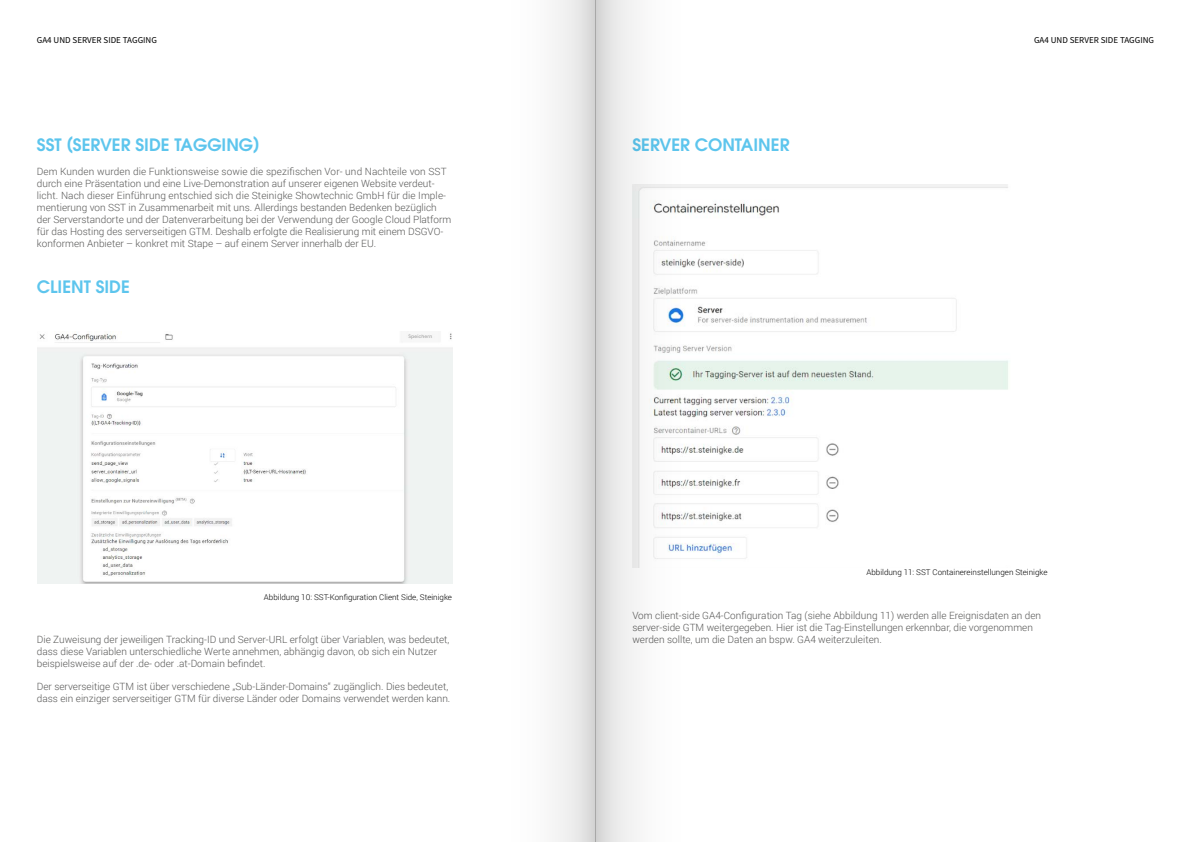
<style>
.page{position:relative;width:1191px;height:842px;background:#fff}
.page>*{position:absolute;margin:0;border:0;box-sizing:border-box;transform-origin:0 0}
.Subline{font:600 17px "ITC Avant Garde Pro";color:#5dc5ed}
.Fließtext{font:300 10px/12px "Roboto";color:#575756}
.t1{font:9px "Source Sans Pro";color:#000}
.Fußnote{font:300 8px "Roboto";color:#000}
</style>
<div class="page">
<img style="left:37px;top:333px;width:415px;height:251px">
<img style="left:684px;top:184px;width:325px;height:375px">
<div style="left:506px;top:0;width:89px;height:842px;background:#fbfbfb"></div>
<svg style="left:619px;top:0;width:65px;height:842px"></svg>
<div style="left:572px;top:0;width:23px;height:842px;background:linear-gradient(to bottom,#e2e2e2,#e2e2e1)"></div>
<div style="left:595px;top:0;width:24px;height:842px;background:linear-gradient(to right,#d1d1d1,#ececed)"></div>
<p class="t1" style="left:37px;top:34px;width:122px">GA4 UND SERVER SIDE TAGGING</p>
<p class="t1" style="left:1034px;top:34px;width:122px">GA4 UND SERVER SIDE TAGGING</p>
<h3 class="Subline" style="left:37px;top:134px;width:224px">SST (SERVER SIDE TAGGING)</h3>
<p class="Fließtext" style="left:37px;top:165px;width:416px">Dem Kunden wurden die Funktionsweise sowie die spezifischen Vor- und Nachteile von SST durch eine Präsentation und eine Live-Demonstration auf unserer eigenen Website verdeut&shy;licht. Nach dieser Einführung entschied sich die Steinigke Showtechnic GmbH für die Imple&shy;mentierung von SST in Zusammenarbeit mit uns. Allerdings bestanden Bedenken bezüglich der Serverstandorte und der Datenverarbeitung bei der Verwendung der Google Cloud Platform für das Hosting des serverseitigen GTM. Deshalb erfolgte die Realisierung mit einem DSGVO&shy;konformen Anbieter – konkret mit Stape – auf einem Server innerhalb der EU.</p>
<h3 class="Subline" style="left:37px;top:275px;width:95px">CLIENT SIDE</h3>
<p class="Fußnote" style="left:264px;top:591px;width:189px">Abbildung 10: SST-Konfiguration Client Side, Steinigke</p>
<p class="Fließtext" style="left:37px;top:633px;width:414px">Die Zuweisung der jeweiligen Tracking-ID und Server-URL erfolgt über Variablen, was bedeutet, dass diese Variablen unterschiedliche Werte annehmen, abhängig davon, ob sich ein Nutzer beispielsweise auf der .de- oder .at-Domain befindet.</p>
<p class="Fließtext" style="left:37px;top:680px;width:415px">Der serverseitige GTM ist über verschiedene „Sub-Länder-Domains“ zugänglich. Dies bedeutet, dass ein einziger serverseitiger GTM für diverse Länder oder Domains verwendet werden kann.</p>
<h3 class="Subline" style="left:632px;top:134px;width:159px">SERVER CONTAINER</h3>
<p class="Fußnote" style="left:866px;top:567px;width:182px">Abbildung 11: SST Containereinstellungen Steinigke</p>
<p class="Fließtext" style="left:632px;top:609px;width:410px">Vom client-side GA4-Configuration Tag (siehe Abbildung 11) werden alle Ereignisdaten an den server-side GTM weitergegeben. Hier ist die Tag-Einstellungen erkennbar, die vorgenommen werden sollte, um die Daten an bspw. GA4 weiterzuleiten.</p>
</div>
